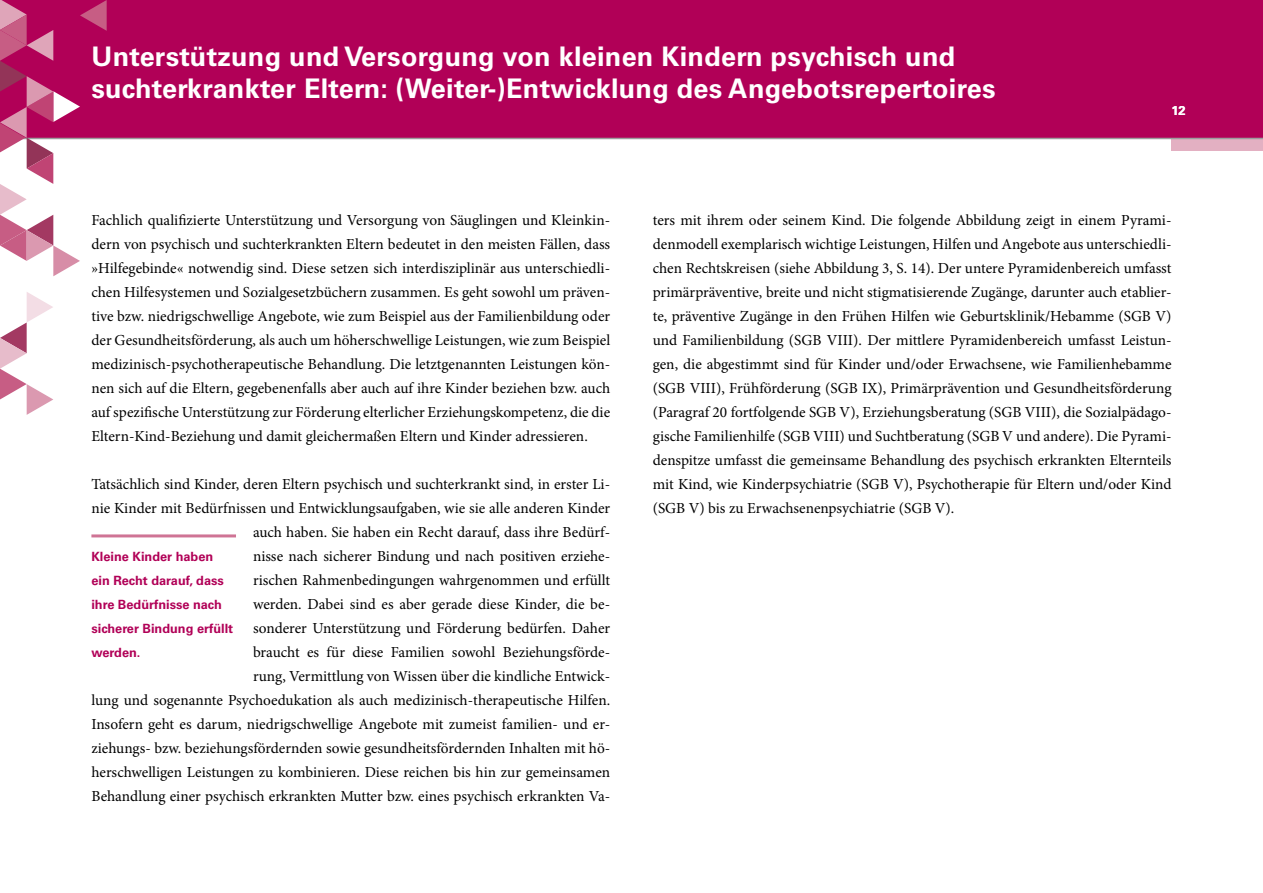
<style>
.page{position:relative;width:1263px;height:893px;background:#fff}
.page>*{position:absolute;margin:0;border:0;box-sizing:border-box;transform-origin:0 0}
.Ü1_Aufmacher_weiss{font:700 27px/31.5px "Univers LT Std";letter-spacing:.01em;color:#fff}
.Lauftext_o_E{font:15.3px/24px "Minion Pro";color:#000;text-align:justify}
.t1{font:700 12.75px/24px "Univers LT Std";color:#b10057}
.t2{font:700 12.75px "Univers LT Std";color:#fff}
</style>
<div class="page">
<div style="left:0;top:0;width:1263px;height:138px;background:#b10057"></div>
<div style="left:1171px;top:138px;width:92px;height:13px;background:#e3b0c2"></div>
<hr style="left:0;top:138px;width:1263px;height:1px;background:#9c9d9d">
<svg style="left:0;top:0;width:107px;height:276px"></svg>
<svg style="left:0;top:292px;width:53px;height:123px"></svg>
<hr style="left:91px;top:534px;width:145px;height:3px;background:#cf7495">
<h2 class="Ü1_Aufmacher_weiss" style="left:91px;top:41px;width:905px">Unterstützung und Versorgung von kleinen Kindern psychisch und suchterkrankter Eltern: (Weiter-)Entwicklung des Angebotsrepertoires</h2>
<p class="t2" style="left:1171px;top:103px;width:16px">12</p>
<p class="Lauftext_o_E" style="left:91px;top:208px;width:520px">Fachlich qualifizierte Unterstützung und Versorgung von Säuglingen und Kleinkin&shy;dern von psychisch und suchterkrankten Eltern bedeutet in den meisten Fällen, dass »Hilfegebinde« notwendig sind. Diese setzen sich interdisziplinär aus unterschiedli&shy;chen Hilfesystemen und Sozialgesetzbüchern zusammen. Es geht sowohl um präven&shy;tive bzw. niedrigschwellige Angebote, wie zum Beispiel aus der Familienbildung oder der Gesundheitsförderung, als auch um höherschwellige Leistungen, wie zum Beispiel medizinisch-psychotherapeutische Behandlung. Die letztgenannten Leistungen kön&shy;nen sich auf die Eltern, gegebenenfalls aber auch auf ihre Kinder beziehen bzw. auch auf spezifische Unterstützung zur Förderung elterlicher Erziehungskompetenz, die die Eltern-Kind-Beziehung und damit gleichermaßen Eltern und Kinder adressieren.</p>
<p class="Lauftext_o_E" style="left:91px;top:472px;width:520px;text-align:right">Tatsächlich sind Kinder, deren Eltern psychisch und suchterkrankt sind, in erster Li&shy;nie Kinder mit Bedürfnissen und Entwicklungsaufgaben, wie sie alle anderen Kinder auch haben. Sie haben ein Recht darauf, dass ihre Bedürf-<br>nisse nach sicherer Bindung und nach positiven erziehe-<br>rischen Rahmenbedingungen wahrgenommen und erfüllt<br>werden. Dabei sind es aber gerade diese Kinder, die be-<br>sonderer Unterstützung und Förderung bedürfen. Daher<br>braucht es für diese Familien sowohl Beziehungsförde-<br>rung, Vermittlung von Wissen über die kindliche Entwick-<br>lung und sogenannte Psychoedukation als auch medizinisch-therapeutische Hilfen.<br>Insofern geht es darum, niedrigschwellige Angebote mit zumeist familien- und er&shy;ziehungs- bzw. beziehungsfördernden sowie gesundheitsfördernden Inhalten mit hö&shy;herschwelligen Leistungen zu kombinieren. Diese reichen bis hin zur gemeinsamen Behandlung einer psychisch erkrankten Mutter bzw. eines psychisch erkrankten Va-</p>
<p class="t1" style="left:91px;top:544px;width:143px">Kleine Kinder haben ein Recht darauf, dass ihre Bedürfnisse nach sicherer Bindung erfüllt werden.</p>
<p class="Lauftext_o_E" style="left:653px;top:208px;width:520px">ters mit ihrem oder seinem Kind. Die folgende Abbildung zeigt in einem Pyrami&shy;denmodell exemplarisch wichtige Leistungen, Hilfen und Angebote aus unterschiedli&shy;chen Rechtskreisen (siehe Abbildung 3, S. 14). Der untere Pyramidenbereich umfasst primärpräventive, breite und nicht stigmatisierende Zugänge, darunter auch etablier&shy;te, präventive Zugänge in den Frühen Hilfen wie Geburtsklinik/Hebamme (SGB V) und Familienbildung (SGB VIII). Der mittlere Pyramidenbereich umfasst Leistun&shy;gen, die abgestimmt sind für Kinder und/oder Erwachsene, wie Familienhebamme (SGB VIII), Frühförderung (SGB IX), Primärprävention und Gesundheitsförderung (Paragraf 20 fortfolgende SGB V), Erziehungsberatung (SGB VIII), die Sozialpädago&shy;gische Familienhilfe (SGB VIII) und Suchtberatung (SGB V und andere). Die Pyrami&shy;denspitze umfasst die gemeinsame Behandlung des psychisch erkrankten Elternteils mit Kind, wie Kinderpsychiatrie (SGB V), Psychotherapie für Eltern und/oder Kind (SGB V) bis zu Erwachsenenpsychiatrie (SGB V).</p>
</div>
